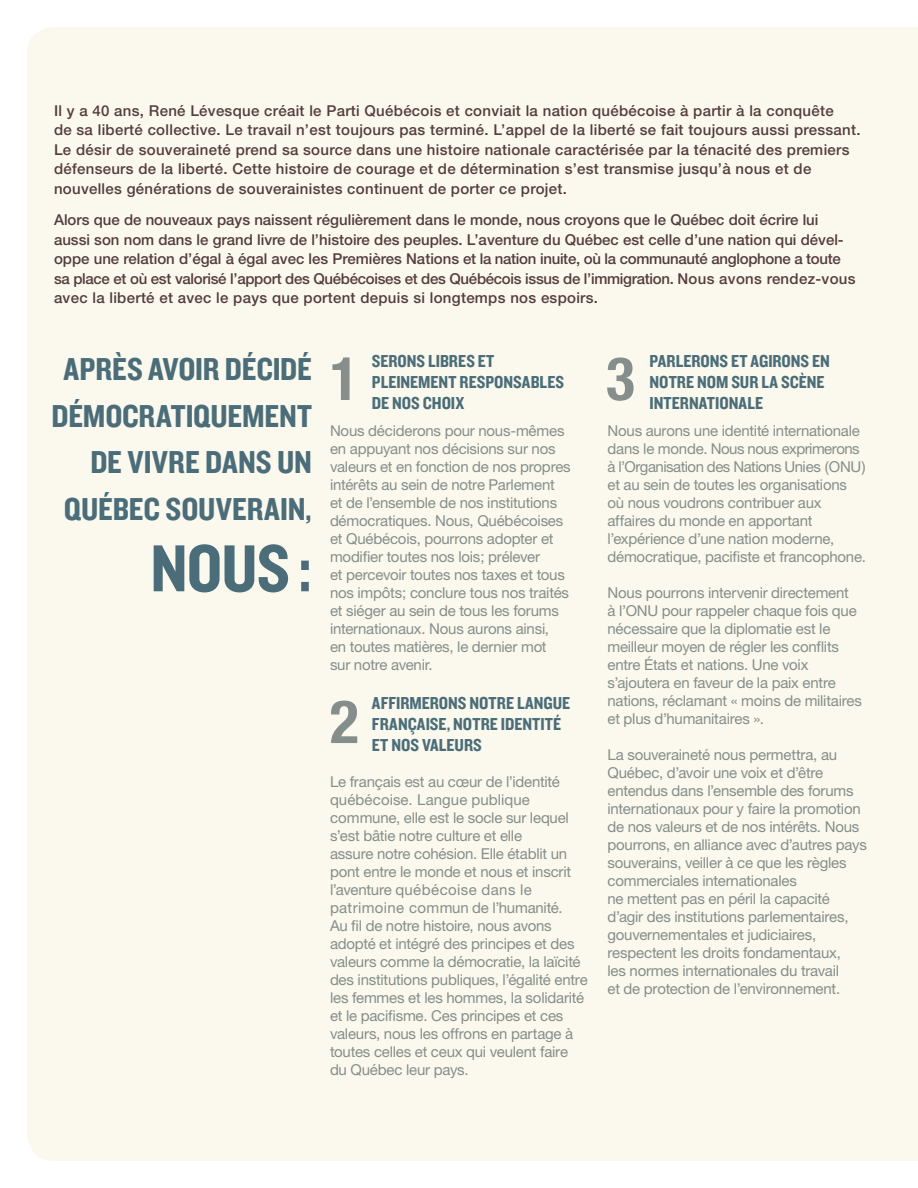
<style>
.page{position:relative;width:918px;height:1188px;background:#fff}
.page>*{position:absolute;margin:0;border:0;box-sizing:border-box;transform-origin:0 0}
.t1{font:69px "Knockout HTF50 Welterweight";color:#4a6d79}
.t2{font:700 condensed 60px "Helvetica Neue";color:#858e8b}
.t3{font:33px/46.5px "Knockout HTF50 Welterweight";letter-spacing:-.005em;color:#4a6d79;text-align:center}
.t4{font:18px/21px "Knockout HTF50 Welterweight";letter-spacing:.005em;color:#4a6d79}
.t5{font:15px/18px "Helvetica Neue";letter-spacing:-.015em;color:#858e8b}
.t6{font:500 15px/19.5px "Helvetica Neue";color:#543d3e}
.t7{font:500 15px/19.5px "Helvetica Neue";letter-spacing:.02em;color:#543d3e}
</style>
<div class="page">
<div style="left:27px;top:27px;width:891px;height:1134px;background:#fbf9ed"></div>
<p class="t7" style="left:54px;top:101px;width:808px">Il y a 40 ans, René Lévesque créait le Parti Québécois et conviait la nation québécoise à partir à la conquête<br>de sa liberté collective. Le travail n’est toujours pas terminé. L’appel de la liberté se fait toujours aussi pressant.<br>Le désir de souveraineté prend sa source dans une histoire nationale caractérisée par la ténacité des premiers défenseurs de la liberté. Cette histoire de courage et de détermination s’est transmise jusqu’à nous et de nouvelles générations de souverainistes continuent de porter ce projet.</p>
<p class="t6" style="left:54px;top:210px;width:803px">Alors que de nouveaux pays naissent régulièrement dans le monde, nous croyons que le Québec doit écrire lui aussi son nom dans le grand livre de l’histoire des peuples. L’aventure du Québec est celle d’une nation qui dével&shy;oppe une relation d’égal à égal avec les Premières Nations et la nation inuite, où la communauté anglophone a toute sa place et où est valorisé l’apport des Québécoises et des Québécois issus de l’immigration. Nous avons rendez-vous avec la liberté et avec le pays que portent depuis si longtemps nos espoirs.</p>
<h3 class="t3" style="left:52px;top:347px;width:262px">APRÈS AVOIR DÉCIDÉ<br>DÉMOCRATIQUEMENT<br>DE VIVRE DANS UN<br>QUÉBEC SOUVERAIN,</h3>
<h1 class="t1" style="left:150px;top:532px;width:163px">NOUS:</h1>
<p class="t4" style="left:372px;top:351px;width:133px">SERONS LIBRES ET<br>PLEINEMENT RESPONSA</p>
<p class="t4" style="left:608px;top:351px;width:21px">PA</p>
<p class="t4" style="left:667px;top:351px;width:163px">RLERONS ET AGIRONS EN</p>
<p class="t4" style="left:608px;top:372px;width:22px">NO</p>
<h2 class="t2" style="left:330px;top:342px;width:30px">1</h2>
<h2 class="t2" style="left:606px;top:342px;width:30px">3</h2>
<p class="t4" style="left:650px;top:372px;width:176px;text-indent:19px">TRE NOM SUR LA SCÈNE<br>INTERNATIONALE</p>
<p class="t5" style="left:608px;top:422px;width:260px">Nous aurons une identité internationale dans le monde. Nous nous exprimerons à l’Organisation des Nations Unies (ONU) et au sein de toutes les organisations où nous voudrons contribuer aux affaires du monde en apportant l’expérience d’une nation moderne, démocratique, pacifiste et francophone.</p>
<p class="t5" style="left:608px;top:584px;width:256px">Nous pourrons intervenir directement<br>à l’ONU pour rappeler chaque fois que nécessaire que la diplomatie est le meilleur moyen de régler les conflits entre États et nations. Une voix s’ajoutera en faveur de la paix entre nations, réclamant « moins de militaires et plus d’humanitaires ».</p>
<p class="t5" style="left:608px;top:746px;width:261px">La souveraineté nous permettra, au Québec, d’avoir une voix et d’être entendus dans l’ensemble des forums internationaux pour y faire la promotion de nos valeurs et de nos intérêts. Nous pourrons, en alliance avec d’autres pays souverains, veiller à ce que les règles commerciales internationales<br>ne mettent pas en péril la capacité d’agir des institutions parlementaires, gouvernementales et judiciaires, respectent les droits fondamentaux,<br>les normes internationales du travail<br>et de protection de l’environnement.</p>
<p class="t4" style="left:531px;top:372px;width:33px">BLES</p>
<p class="t4" style="left:372px;top:393px;width:94px">DE NOS CHOIX</p>
<p class="t5" style="left:330px;top:422px;width:242px">Nous déciderons pour nous-mêmes en appuyant nos décisions sur nos valeurs et en fonction de nos propres intérêts au sein de notre Parlement et de l’ensemble de nos institutions démocratiques. Nous, Québécoises et Québécois, pourrons adopter et modifier toutes nos lois; prélever<br>et percevoir toutes nos taxes et tous nos impôts; conclure tous nos traités et siéger au sein de tous les forums internationaux. Nous aurons ainsi,<br>en toutes matières, le dernier mot sur notre avenir.</p>
<p class="t4" style="left:372px;top:693px;width:200px">AFFIRMERONS NOTRE LANGUE<br>FRANÇAISE, NOTRE IDENTITÉ<br>ET NOS VALEURS</p>
<p class="t5" style="left:330px;top:773px;width:259px">Le français est au cœur de l’identité québécoise. Langue publique commune, elle est le socle sur lequel s’est bâtie notre culture et elle<br>assure notre cohésion. Elle établit un pont entre le monde et nous et inscrit l’aventure québécoise dans le patrimoine commun de l’humanité.<br>Au fil de notre histoire, nous avons adopté et intégré des principes et des valeurs comme la démocratie, la laïcité des institutions publiques, l’égalité entre les femmes et les hommes, la solidarité et le pacifisme. Ces principes et ces valeurs, nous les offrons en partage à toutes celles et ceux qui veulent faire du Québec leur pays.</p>
<h2 class="t2" style="left:330px;top:685px;width:30px">2</h2>
</div>
